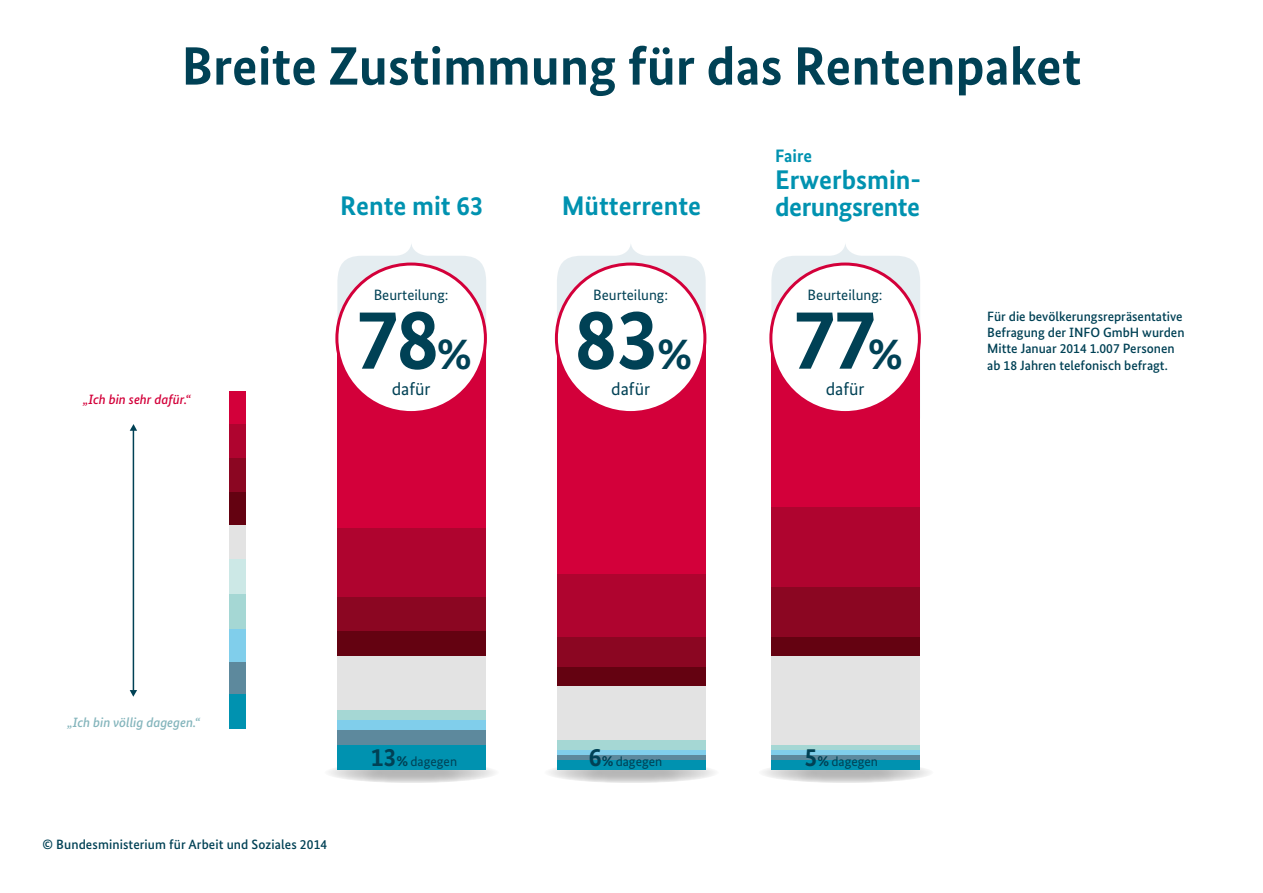
<style>
.page{position:relative;width:1263px;height:893px;background:#fff}
.page>*{position:absolute;margin:0;border:0;box-sizing:border-box;transform-origin:0 0}
.t1{font:700 86.25px "Bundes Sans";color:#004155}
.t2{font:700 54px "Bundes Sans";color:#004155}
.t3{font:700 27px/27px "Bundes Sans";letter-spacing:-.02em;color:#0092b0}
.t4{font:700 27px "Bundes Sans";color:#0092b0}
.t5{font:18px "Bundes Sans";color:#004155}
.t6{font:700 18px "Bundes Sans";letter-spacing:-.005em;color:#0092b0}
.t7{font:15px "Bundes Sans";color:#004155}
.t8{font:500 13.5px/16.2px "Bundes Sans";color:#004155}
.t9{font:13.5px "Bundes Sans";color:#004155}
.t10{font:italic 500 13.5px "Bundes Sans";color:#84b5bc}
.t11{font:italic 500 13.5px "Bundes Sans";color:#d3003a}
.s1{font-size:45px}
.s2{font-weight:700;font-size:25.65px}
.s3{font-weight:700;font-size:15px}
</style>
<div class="page">
<svg style="left:324px;top:762px;width:176px;height:21px;background:#d1d1d1"></svg>
<svg style="left:337px;top:244px;width:149px;height:80px"></svg>
<div style="left:337px;top:340px;width:149px;height:189px;background:#d3003a"></div>
<div style="left:337px;top:528px;width:149px;height:70px;background:#af042f"></div>
<div style="left:337px;top:597px;width:149px;height:35px;background:#8b0622"></div>
<div style="left:337px;top:632px;width:149px;height:24px;background:#640211"></div>
<div style="left:337px;top:656px;width:149px;height:55px;background:#e3e3e3"></div>
<div style="left:337px;top:710px;width:149px;height:10px;background:#a5d7d4"></div>
<div style="left:337px;top:720px;width:149px;height:10px;background:#80ceeb"></div>
<div style="left:337px;top:730px;width:149px;height:15px;background:#5d899d"></div>
<div style="left:337px;top:745px;width:149px;height:25px;background:#0092b0"></div>
<div style="left:230px;top:392px;width:16px;height:34px;background:#d3003a"></div>
<div style="left:230px;top:425px;width:16px;height:34px;background:#af042f"></div>
<div style="left:230px;top:458px;width:16px;height:35px;background:#8b0622"></div>
<div style="left:230px;top:492px;width:16px;height:34px;background:#640211"></div>
<div style="left:230px;top:526px;width:16px;height:34px;background:#e3e3e3"></div>
<div style="left:230px;top:661px;width:16px;height:34px;background:#5d899d"></div>
<div style="left:230px;top:628px;width:16px;height:34px;background:#80ceeb"></div>
<div style="left:230px;top:560px;width:16px;height:34px;background:#cce8e6"></div>
<div style="left:230px;top:594px;width:16px;height:34px;background:#a5d7d4"></div>
<div style="left:230px;top:695px;width:16px;height:34px;background:#0092b0"></div>
<svg style="left:130px;top:424px;width:7px;height:7px"></svg>
<hr style="left:133px;top:430px;width:1px;height:261px;background:#004155">
<svg style="left:130px;top:690px;width:7px;height:7px"></svg>
<div style="left:337px;top:264px;width:148px;height:149px;background:#fff;border-radius:50%"></div>
<div style="left:335px;top:263px;width:152px;height:151px;border:3px solid #d3003a;border-radius:50%"></div>
<svg style="left:544px;top:762px;width:175px;height:21px;background:#d1d1d1"></svg>
<svg style="left:758px;top:762px;width:176px;height:21px;background:#d1d1d1"></svg>
<svg style="left:557px;top:244px;width:149px;height:175px"></svg>
<svg style="left:771px;top:244px;width:149px;height:80px"></svg>
<div style="left:557px;top:338px;width:148px;height:237px;background:#d3003a"></div>
<div style="left:771px;top:338px;width:149px;height:237px;background:#d3003a"></div>
<div style="left:557px;top:575px;width:148px;height:65px;background:#af042f"></div>
<div style="left:771px;top:507px;width:149px;height:84px;background:#af042f"></div>
<div style="left:557px;top:637px;width:148px;height:30px;background:#8b0622"></div>
<div style="left:771px;top:587px;width:149px;height:50px;background:#8b0622"></div>
<div style="left:557px;top:667px;width:148px;height:20px;background:#640211"></div>
<div style="left:771px;top:637px;width:149px;height:19px;background:#640211"></div>
<div style="left:771px;top:638px;width:149px;height:20px;background:#640211"></div>
<div style="left:557px;top:686px;width:148px;height:55px;background:#e3e3e3"></div>
<div style="left:771px;top:657px;width:149px;height:89px;background:#e3e3e3"></div>
<div style="left:557px;top:740px;width:148px;height:10px;background:#a5d7d4"></div>
<div style="left:771px;top:745px;width:149px;height:5px;background:#a5d7d4"></div>
<div style="left:557px;top:750px;width:148px;height:5px;background:#80ceeb"></div>
<div style="left:771px;top:750px;width:149px;height:5px;background:#80ceeb"></div>
<div style="left:557px;top:760px;width:149px;height:10px;background:#0092b0"></div>
<div style="left:771px;top:760px;width:149px;height:10px;background:#0092b0"></div>
<div style="left:556px;top:264px;width:149px;height:149px;background:#fff;border-radius:50%"></div>
<div style="left:555px;top:263px;width:151px;height:151px;border:3px solid #d3003a;border-radius:50%"></div>
<div style="left:771px;top:264px;width:148px;height:149px;background:#fff;border-radius:50%"></div>
<div style="left:769px;top:263px;width:152px;height:151px;border:3px solid #d3003a;border-radius:50%"></div>
<div style="left:557px;top:755px;width:148px;height:5px;background:#5d899d"></div>
<div style="left:771px;top:755px;width:149px;height:5px;background:#5d899d"></div>
<h2 class="t2" style="left:181px;top:33px;width:901px">Breite Zustimmung für das Rentenpaket</h2>
<p class="t11" style="left:83px;top:391px;width:109px">„Ich bin sehr dafür.“</p>
<h3 class="t4" style="left:340px;top:189px;width:145px">Rente mit 63</h3>
<p class="t7" style="left:374px;top:286px;width:76px">Beurteilung:</p>
<h1 class="t1" style="left:356px;top:286px;width:118px">78<span class="s1">%</span></h1>
<h3 class="t5" style="left:392px;top:378px;width:40px">dafür</h3>
<h3 class="t4" style="left:562px;top:189px;width:141px">Mütterrente</h3>
<p class="t7" style="left:593px;top:286px;width:76px">Beurteilung:</p>
<h1 class="t1" style="left:574px;top:286px;width:120px">83<span class="s1">%</span></h1>
<h3 class="t5" style="left:611px;top:378px;width:40px">dafür</h3>
<h3 class="t6" style="left:775px;top:145px;width:38px">Faire</h3>
<h3 class="t3" style="left:775px;top:166px;width:147px">Erwerbsmin&shy;derungsrente</h3>
<p class="t7" style="left:808px;top:286px;width:76px">Beurteilung:</p>
<h1 class="t1" style="left:793px;top:286px;width:112px">77<span class="s1">%</span></h1>
<h3 class="t5" style="left:826px;top:378px;width:40px">dafür</h3>
<p class="t8" style="left:987px;top:308px;width:199px">Für die bevölkerungsrepräsentative Befragung der INFO GmbH wurden Mitte Januar 2014 1.007 Personen ab 18 Jahren telefonisch befragt.</p>
<p class="t10" style="left:68px;top:714px;width:134px">„Ich bin völlig dagegen.“</p>
<p class="t8" style="left:43px;top:836px;width:286px">© Bundesministerium für Arbeit und Soziales 2014</p>
<p class="t9" style="left:371px;top:753px;width:88px"><span class="s2">13</span><span class="s3">%</span> dagegen</p>
<p class="t9" style="left:589px;top:753px;width:75px"><span class="s2">6</span><span class="s3">%</span> dagegen</p>
<p class="t9" style="left:804px;top:753px;width:75px"><span class="s2">5</span><span class="s3">%</span> dagegen</p>
</div>
